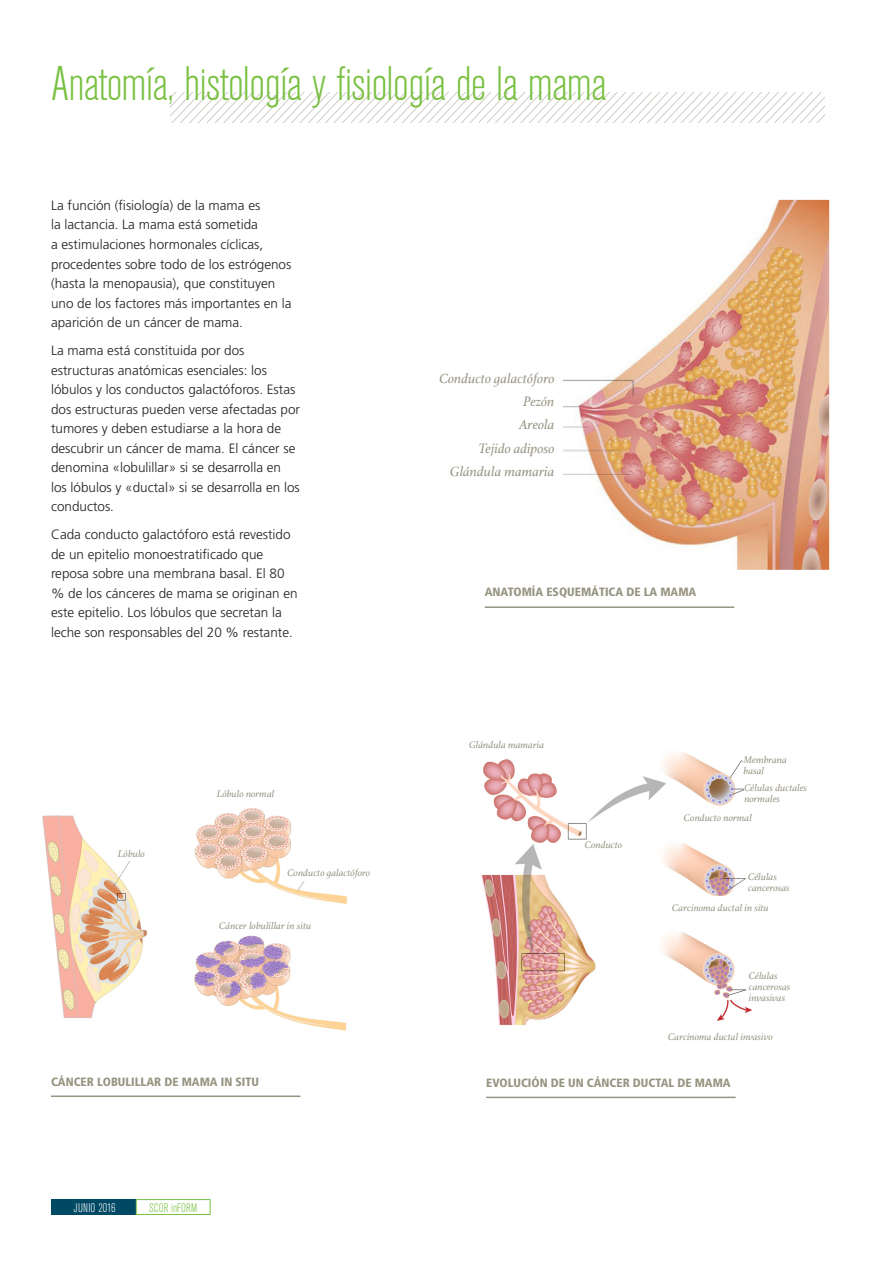
<style>
.page{position:relative;width:893px;height:1263px;background:#fff}
.page>*{position:absolute;margin:0;border:0;box-sizing:border-box;transform-origin:0 0}
.TITRE_OK{font:300 condensed 48px "Akzidenz Grotesk BE";letter-spacing:-.01em;color:#79c142}
.legendes{font:italic 14.25px "Athelas";color:#979481}
.texte_courant{font:300 13.5px/19.5px "Frutiger";color:#231f20}
.t1{font:300 condensed 12.3px "Akzidenz Grotesk BE";letter-spacing:.015em;color:#79c142}
.t2{font:300 condensed 12.3px "Akzidenz Grotesk BE";letter-spacing:.015em;color:#fff}
.TITRE_SCHEMA{font:900 condensed 12px "Frutiger";color:#979481}
.legendes-2{font:italic 10.2px/10.8px "Athelas";color:#979481}
</style>
<div class="page">
<img style="left:171px;top:92px;width:654px;height:30px">
<div style="left:51px;top:1199px;width:87px;height:16px;background:#004964"></div>
<div style="left:136px;top:1199px;width:74px;height:16px;border:1px solid #79c142"></div>
<img style="left:563px;top:200px;width:266px;height:370px">
<hr style="left:485px;top:606px;width:249px;height:2px;background:#979481">
<img style="left:42px;top:808px;width:305px;height:223px">
<div style="left:111px;top:845px;width:41px;height:15px;background:#fff"></div>
<div style="left:283px;top:862px;width:92px;height:19px;background:#fff"></div>
<div style="left:210px;top:915px;width:110px;height:19px;background:#fff"></div>
<hr style="left:51px;top:1095px;width:249px;height:2px;background:#979481">
<hr style="left:486px;top:1097px;width:250px;height:1px;background:#979481">
<img style="left:481px;top:752px;width:272px;height:274px">
<div style="left:677px;top:808px;width:82px;height:17px;background:#fff"></div>
<div style="left:655px;top:896px;width:131px;height:21px;background:#fff"></div>
<div style="left:655px;top:1024px;width:131px;height:22px;background:#fff"></div>
<div style="left:744px;top:749px;width:53px;height:29px;background:#fff"></div>
<div style="left:744px;top:780px;width:65px;height:25px;background:#fff"></div>
<div style="left:748px;top:868px;width:54px;height:26px;background:#fff"></div>
<div style="left:749px;top:967px;width:53px;height:37px;background:#fff"></div>
<p class="TITRE_OK" style="left:51px;top:58px;width:557px">Anatomía, histología y fisiología de la mama</p>
<p class="texte_courant" style="left:51px;top:196px;width:242px">La función (fisiología) de la mama es<br>la lactancia. La mama está sometida<br>a estimulaciones hormonales cíclicas, procedentes sobre todo de los estrógenos (hasta la menopausia), que constituyen uno de los factores más importantes en la aparición de un cáncer de mama.</p>
<p class="texte_courant" style="left:51px;top:341px;width:251px">La mama está constituida por dos estructuras anatómicas esenciales: los lóbulos y los conductos galactóforos. Estas dos estructuras pueden verse afectadas por tumores y deben estudiarse a la hora de descubrir un cáncer de mama. El cáncer se denomina «lobulillar» si se desarrolla en los lóbulos y «ductal» si se desarrolla en los conductos.</p>
<p class="texte_courant" style="left:51px;top:525px;width:248px">Cada conducto galactóforo está revestido de un epitelio monoestratificado que reposa sobre una membrana basal. El 80 % de los cánceres de mama se originan en este epitelio. Los lóbulos que secretan la leche son responsables del 20 % restante.</p>
<p class="legendes-2" style="left:118px;top:848px;width:29px">Lóbulo</p>
<p class="legendes-2" style="left:217px;top:788px;width:59px">Lóbulo normal</p>
<p class="legendes-2" style="left:287px;top:867px;width:84px">Conducto galactóforo</p>
<p class="legendes-2" style="left:219px;top:920px;width:94px">Cáncer lobulillar in situ</p>
<p class="legendes" style="left:439px;top:367px;width:117px">Conducto galactóforo</p>
<p class="legendes" style="left:523px;top:390px;width:33px">Pezón</p>
<p class="legendes" style="left:519px;top:414px;width:37px">Areola</p>
<p class="legendes" style="left:478px;top:437px;width:78px">Tejido adiposo</p>
<p class="legendes" style="left:450px;top:460px;width:106px">Glándula mamaria</p>
<p class="TITRE_SCHEMA" style="left:485px;top:585px;width:213px">ANATOMÍA ESQUEMÁTICA DE LA MAMA</p>
<p class="legendes-2" style="left:469px;top:739px;width:77px">Glándula mamaria</p>
<p class="legendes-2" style="left:585px;top:839px;width:39px">Conducto</p>
<p class="legendes-2" style="left:744px;top:754px;width:45px">Membrana basal</p>
<p class="legendes-2" style="left:744px;top:782px;width:64px">Células ductales normales</p>
<p class="legendes-2" style="left:684px;top:812px;width:69px">Conducto normal</p>
<p class="legendes-2" style="left:748px;top:871px;width:43px">Células cancerosas</p>
<p class="legendes-2" style="left:672px;top:902px;width:98px">Carcinoma ductal in situ</p>
<p class="legendes-2" style="left:749px;top:970px;width:43px">Células cancerosas invasivas</p>
<p class="legendes-2" style="left:668px;top:1031px;width:106px">Carcinoma ductal invasivo</p>
<p class="TITRE_SCHEMA" style="left:51px;top:1074px;width:210px">CÁNCER LOBULILLAR DE MAMA IN SITU</p>
<p class="TITRE_SCHEMA" style="left:486px;top:1075px;width:246px">EVOLUCIÓN DE UN CÁNCER DUCTAL DE MAMA</p>
<p class="t2" style="left:74px;top:1201px;width:43px">JUNIO 2016</p>
<p class="t1" style="left:149px;top:1201px;width:50px">SCOR inFORM</p>
</div>
